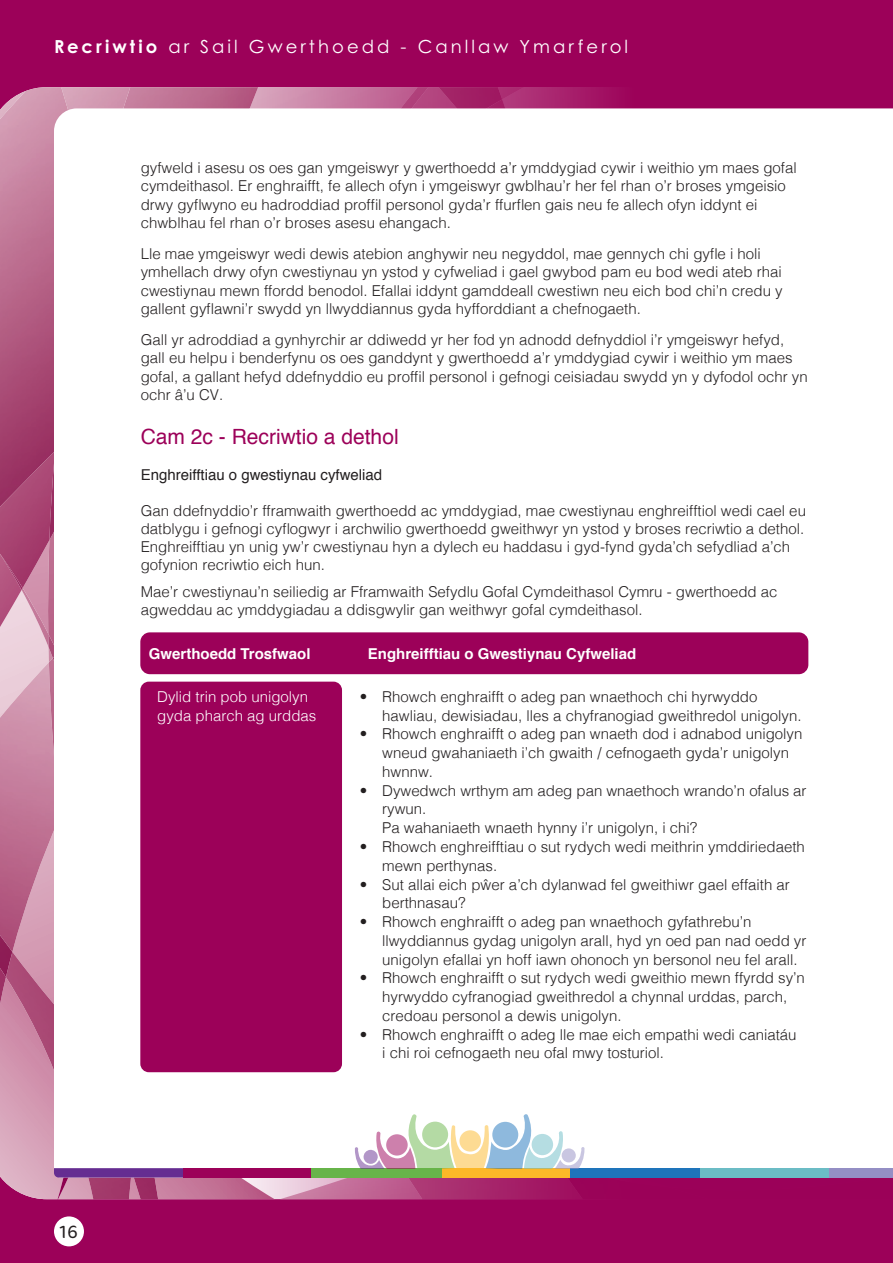
<style>
.page{position:relative;width:893px;height:1263px;background:#9c0159}
.page>*{position:absolute;margin:0;border:0;box-sizing:border-box;transform-origin:0 0}
.t1{font:21px "Helvetica";color:#9c0159}
.t2{font:18px "Century Gothic Pro";letter-spacing:.17em;color:#fff}
.t3{font:300 18px "Cocon Pro";color:#231f20}
.t4{font:300 15px/18.8px "Helvetica";color:#231f20}
.t5{font:700 15px "Helvetica";color:#fff}
.t6{font:300 15px "Helvetica";color:#fff}
.t7{font:15px "Helvetica";color:#231f20}
.s1{font-weight:700}
</style>
<div class="page">
<img style="left:325px;top:87px;width:103px;height:21px">
<img style="left:502px;top:87px;width:22px;height:12px">
<img style="left:0;top:520px;width:49px;height:20px">
<img style="left:0;top:536px;width:22px;height:4px">
<img style="left:95px;top:87px;width:163px;height:21px">
<img style="left:0;top:87px;width:95px;height:433px">
<img style="left:502px;top:99px;width:29px;height:9px">
<img style="left:438px;top:87px;width:64px;height:21px">
<img style="left:668px;top:1177px;width:225px;height:1px">
<div style="left:54px;top:108px;width:839px;height:1060px;background:#fff"></div>
<div style="left:54px;top:1216px;width:30px;height:30px;background:#fff;border-radius:50%"></div>
<div style="left:570px;top:1168px;width:130px;height:9px;background:#1e74bb"></div>
<div style="left:700px;top:1168px;width:129px;height:9px;background:#6bbcc5"></div>
<div style="left:829px;top:1168px;width:64px;height:9px;background:#948ec4"></div>
<svg style="left:0;top:540px;width:586px;height:659px;background:#f2e6eb"></svg>
<div style="left:140px;top:632px;width:668px;height:42px;background:#9c0159;border-radius:10px"></div>
<div style="left:140px;top:682px;width:202px;height:390px;background:#9c0159;border-radius:9px"></div>
<p class="t2" style="left:54px;top:36px;width:576px"><span class="s1">Recriwtio</span> ar Sail Gwerthoedd - Canllaw Ymarferol</p>
<p class="t4" style="left:141px;top:158px;width:657px;line-height:18.3px">gyfweld i asesu os oes gan ymgeiswyr y gwerthoedd a’r ymddygiad cywir i weithio ym maes gofal cymdeithasol. Er enghraifft, fe allech ofyn i ymgeiswyr gwblhau’r her fel rhan o’r broses ymgeisio drwy gyflwyno eu hadroddiad proffil personol gyda’r ffurflen gais neu fe allech ofyn iddynt ei chwblhau fel rhan o’r broses asesu ehangach.</p>
<p class="t4" style="left:141px;top:243px;width:643px;line-height:18.3px">Lle mae ymgeiswyr wedi dewis atebion anghywir neu negyddol, mae gennych chi gyfle i holi ymhellach drwy ofyn cwestiynau yn ystod y cyfweliad i gael gwybod pam eu bod wedi ateb rhai cwestiynau mewn ffordd benodol. Efallai iddynt gamddeall cwestiwn neu eich bod chi’n credu y gallent gyflawni’r swydd yn llwyddiannus gyda hyfforddiant a chefnogaeth.</p>
<p class="t4" style="left:141px;top:329px;width:668px;line-height:18.3px">Gall yr adroddiad a gynhyrchir ar ddiwedd yr her fod yn adnodd defnyddiol i’r ymgeiswyr hefyd, gall eu helpu i benderfynu os oes ganddynt y gwerthoedd a’r ymddygiad cywir i weithio ym maes gofal, a gallant hefyd ddefnyddio eu proffil personol i gefnogi ceisiadau swydd yn y dyfodol ochr yn ochr â’u CV.</p>
<h1 class="t1" style="left:141px;top:421px;width:259px">Cam 2c - Recriwtio a dethol</h1>
<p class="t7" style="left:141px;top:463px;width:243px">Enghreifftiau o gwestiynau cyfweliad</p>
<p class="t4" style="left:141px;top:501px;width:667px;line-height:18px">Gan ddefnyddio’r fframwaith gwerthoedd ac ymddygiad, mae cwestiynau enghreifftiol wedi cael eu datblygu i gefnogi cyflogwyr i archwilio gwerthoedd gweithwyr yn ystod y broses recriwtio a dethol.<br>Enghreifftiau yn unig yw’r cwestiynau hyn a dylech eu haddasu i gyd-fynd gyda’ch sefydliad a’ch gofynion recriwtio eich hun.</p>
<p class="t4" style="left:141px;top:581px;width:638px;line-height:18px">Mae’r cwestiynau’n seiliedig ar Fframwaith Sefydlu Gofal Cymdeithasol Cymru - gwerthoedd ac agweddau ac ymddygiadau a ddisgwylir gan weithwyr gofal cymdeithasol.</p>
<p class="t3" style="left:57px;top:1219px;width:22px">16</p>
<p class="t5" style="left:149px;top:641px;width:163px">Gwerthoedd Trosfwaol</p>
<p class="t5" style="left:368px;top:641px;width:270px">Enghreifftiau o Gwestiynau Cyfweliad</p>
<p class="t6" style="left:157px;top:684px;width:152px">Dylid trin pob unigolyn</p>
<p class="t4" style="left:360px;top:686px;width:399px">• Rhowch enghraifft o adeg pan wnaethoch chi hyrwyddo</p>
<p class="t6" style="left:157px;top:703px;width:161px">gyda pharch ag urddas</p>
<p class="t4" style="left:382px;top:705px;width:421px">hawliau, dewisiadau, lles a chyfranogiad gweithredol unigolyn.</p>
<p class="t4" style="left:382px;top:724px;width:422px;text-indent:-22px">• Rhowch enghraifft o adeg pan wnaeth dod i adnabod unigolyn wneud gwahaniaeth i’ch gwaith / cefnogaeth gyda’r unigolyn hwnnw.</p>
<p class="t4" style="left:382px;top:780px;width:426px;text-indent:-22px">• Dywedwch wrthym am adeg pan wnaethoch wrando’n ofalus ar rywun.<br>Pa wahaniaeth wnaeth hynny i’r unigolyn, i chi?</p>
<p class="t4" style="left:382px;top:836px;width:424px;text-indent:-22px">• Rhowch enghreifftiau o sut rydych wedi meithrin ymddiriedaeth mewn perthynas.</p>
<p class="t4" style="left:382px;top:874px;width:409px;text-indent:-22px">• Sut allai eich pŵer a’ch dylanwad fel gweithiwr gael effaith ar berthnasau?</p>
<p class="t4" style="left:382px;top:911px;width:426px;text-indent:-22px">• Rhowch enghraifft o adeg pan wnaethoch gyfathrebu’n llwyddiannus gydag unigolyn arall, hyd yn oed pan nad oedd yr unigolyn efallai yn hoff iawn ohonoch yn bersonol neu fel arall.</p>
<p class="t4" style="left:382px;top:967px;width:424px;text-indent:-22px">• Rhowch enghraifft o sut rydych wedi gweithio mewn ffyrdd sy’n hyrwyddo cyfranogiad gweithredol a chynnal urddas, parch, credoau personol a dewis unigolyn.</p>
<p class="t4" style="left:382px;top:1024px;width:416px;text-indent:-22px">• Rhowch enghraifft o adeg lle mae eich empathi wedi caniatáu i chi roi cefnogaeth neu ofal mwy tosturiol.</p>
</div>
